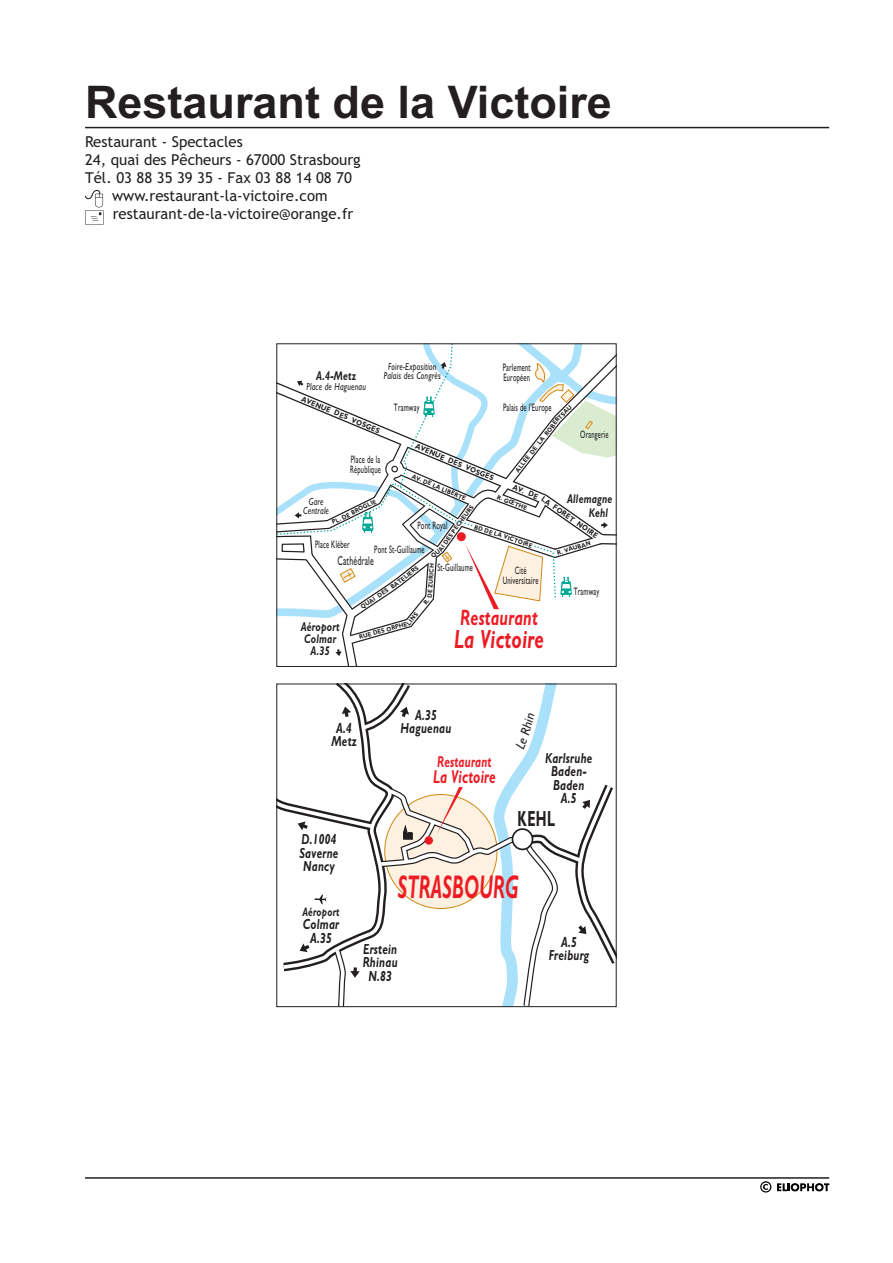
<style>
.page{position:relative;width:893px;height:1263px;background:#fff}
.page>*{position:absolute;margin:0;border:0;box-sizing:border-box;transform-origin:0 0}
.t1{font:700 45px "Arial";color:#231f20}
.t2{font:italic 700 32.85px "Gill Sans";letter-spacing:.015em;color:#ed1c24;scale:.55 1}
.t3{font:italic 700 26.4px "Gill Sans";letter-spacing:.015em;color:#ed1c24;scale:.7 1}
.t4{font:italic 700 22.35px "Gill Sans";letter-spacing:.015em;color:#ed1c24;scale:.7 1}
.t5{font:700 21.9px "Gill Sans";color:#231f20;scale:.59 1}
.t6{font:italic 700 18.75px "Gill Sans";letter-spacing:.015em;color:#ed1c24;scale:.69 1}
.t7{font:italic 700 15.9px "Gill Sans";letter-spacing:.015em;color:#ed1c24;scale:.69 1}
.t8{font:15px "Trebuchet MS";color:#231f20}
.t9{font:italic 700 14.55px/13.4px "Gill Sans";letter-spacing:.025em;color:#231f20;text-align:center;scale:.74 1}
.t10{font:12.9px "Gill Sans";letter-spacing:.025em;color:#231f20;scale:.6 1}
.t11{font:italic 700 12.6px/11.7px "Gill Sans";letter-spacing:.025em;color:#231f20;text-align:center;scale:.75 1}
.t12{font:italic 700 12.15px "Gill Sans";letter-spacing:.025em;color:#231f20;scale:.74 1}
.t13{font:10.8px/9.9px "Gill Sans";letter-spacing:.025em;color:#231f20;scale:.6 1}
.t14{font:italic 10.35px/9px "Gill Sans";letter-spacing:.025em;color:#231f20;text-align:center;scale:.75 1}
.t15{font:700 7.8px "Gill Sans";color:#231f20;scale:.88 1}
.t16{font:700 6.45px "Gill Sans";color:#231f20;scale:.88 1}
</style>
<div class="page">
<hr style="left:85px;top:1177px;width:744px;height:2px;background:#231f20">
<svg style="left:763px;top:1185px;width:65px;height:8px"></svg>
<svg style="left:760px;top:1181px;width:11px;height:11px"></svg>
<svg style="left:777px;top:1183px;width:52px;height:8px"></svg>
<hr style="left:85px;top:127px;width:744px;height:1px;background:#231f20">
<svg style="left:85px;top:190px;width:19px;height:34px"></svg>
<svg style="left:277px;top:344px;width:339px;height:322px"></svg>
<svg style="left:277px;top:684px;width:339px;height:323px"></svg>
<h1 class="t1" style="left:85px;top:76px;width:528px">Restaurant de la Victoire</h1>
<p class="t8" style="left:85px;top:136px;width:159px">Restaurant - Spectacles</p>
<p class="t8" style="left:85px;top:154px;width:277px">24, quai des Pêcheurs - 67000 Strasbourg</p>
<p class="t8" style="left:85px;top:172px;width:268px">Tél. 03 88 35 39 35 - Fax 03 88 14 08 70</p>
<p class="t8" style="left:112px;top:190px;width:217px">www.restaurant-la-victoire.com</p>
<p class="t8" style="left:113px;top:208px;width:242px">restaurant-de-la-victoire@orange.fr</p>
<p class="t11" style="left:316px;top:371px;width:55px">A.4-Metz</p>
<p class="t14" style="left:306px;top:383px;width:81px">Place de Haguenau</p>
<p class="t14" style="left:384px;top:363px;width:77px">Foire-Exposition<br>Palais des Congrès</p>
<p class="t13" style="left:503px;top:363px;width:48px">Parlement<br>Européen</p>
<p class="t15" style="left:303px;top:396px;width:97px;rotate:23deg">AVENUE DES VOSGES</p>
<p class="t13" style="left:503px;top:404px;width:83px">Palais de l'Europe</p>
<p class="t13" style="left:394px;top:404px;width:44px">Tramway</p>
<p class="t16" style="left:557px;top:416px;width:21px;rotate:-45deg">TSAU</p>
<p class="t16" style="left:515px;top:470px;width:78px;rotate:-52deg">ALLEE DE LA ROBER</p>
<p class="t13" style="left:580px;top:430px;width:49px">Orangerie</p>
<p class="t15" style="left:417px;top:443px;width:97px;rotate:23deg">AVENUE DES VOSGES</p>
<p class="t13" style="left:350px;top:456px;width:53px">Place de la<br>République</p>
<p class="t16" style="left:413px;top:474px;width:67px;rotate:23deg">AV. DE LA LIBERTE</p>
<p class="t15" style="left:514px;top:484px;width:32px;rotate:23deg">AV. DE</p>
<p class="t11" style="left:589px;top:493px;width:33px;line-height:14.2px;text-align:left;text-indent:-22px">Allemagne<br>Kehl</p>
<p class="t16" style="left:498px;top:495px;width:37px;rotate:21deg">R. GŒTHE</p>
<p class="t15" style="left:544px;top:496px;width:78px;rotate:35deg">LA FORET NOIRE</p>
<p class="t14" style="left:303px;top:499px;width:36px">Gare<br>Centrale</p>
<p class="t16" style="left:331px;top:520px;width:57px;rotate:-26deg">PL. DE BROGLIE</p>
<p class="t16" style="left:438px;top:549px;width:64px;rotate:-54deg">AI DES PECHEURS</p>
<p class="t13" style="left:417px;top:522px;width:52px">Pont Royal</p>
<p class="t16" style="left:475px;top:525px;width:71px;rotate:18deg">BD DE LA VICTOIRE</p>
<p class="t13" style="left:315px;top:541px;width:60px">Place Kléber</p>
<p class="t16" style="left:557px;top:551px;width:41px;rotate:-17deg">R. VAUBAN</p>
<p class="t13" style="left:374px;top:546px;width:86px">Pont St-Guillaume</p>
<p class="t10" style="left:337px;top:556px;width:62px">Cathédrale</p>
<p class="t13" style="left:437px;top:563px;width:61px">St-Guillaume</p>
<p class="t16" style="left:427px;top:598px;width:41px;rotate:-86deg">DE ZURICH</p>
<p class="t16" style="left:400px;top:578px;width:25px;rotate:-38deg">ELIERS</p>
<p class="t13" style="left:503px;top:567px;width:61px;text-align:center">Cité<br>Universitaire</p>
<p class="t13" style="left:574px;top:588px;width:44px">Tramway</p>
<p class="t16" style="left:360px;top:606px;width:38px;rotate:-34deg">QUAI DES</p>
<h3 class="t4" style="left:460px;top:610px;width:112px">Restaurant</h3>
<h3 class="t3" style="left:454px;top:630px;width:130px">La Victoire</h3>
<p class="t16" style="left:406px;top:623px;width:18px;rotate:-51deg">LINS</p>
<p class="t16" style="left:359px;top:635px;width:58px;rotate:-16deg">RUE DES ORPHE</p>
<p class="t11" style="left:301px;top:622px;width:54px">Aéroport<br>Colmar<br>A.35</p>
<p class="t9" style="left:331px;top:723px;width:36px">A.4<br>Metz</p>
<p class="t9" style="left:299px;top:834px;width:54px;text-align:left">D.1004<br>Saverne<br>Nancy</p>
<p class="t9" style="left:400px;top:710px;width:70px">A.35<br>Haguenau</p>
<p class="t7" style="left:437px;top:756px;width:80px">Restaurant</p>
<p class="t6" style="left:433px;top:770px;width:93px">La Victoire</p>
<p class="t9" style="left:545px;top:753px;width:65px">Karlsruhe<br>Baden-<br>Baden<br>A.5</p>
<h3 class="t5" style="left:518px;top:811px;width:65px">KEHL</h3>
<h2 class="t2" style="left:398px;top:875px;width:222px">STRASBOURG</h2>
<p class="t12" style="left:302px;top:907px;width:52px">Aéroport</p>
<p class="t9" style="left:303px;top:919px;width:51px">Colmar<br>A.35</p>
<p class="t9" style="left:363px;top:944px;width:49px">Erstein<br>Rhinau<br>N.83</p>
<p class="t9" style="left:549px;top:937px;width:56px">A.5<br>Freiburg</p>
</div>
